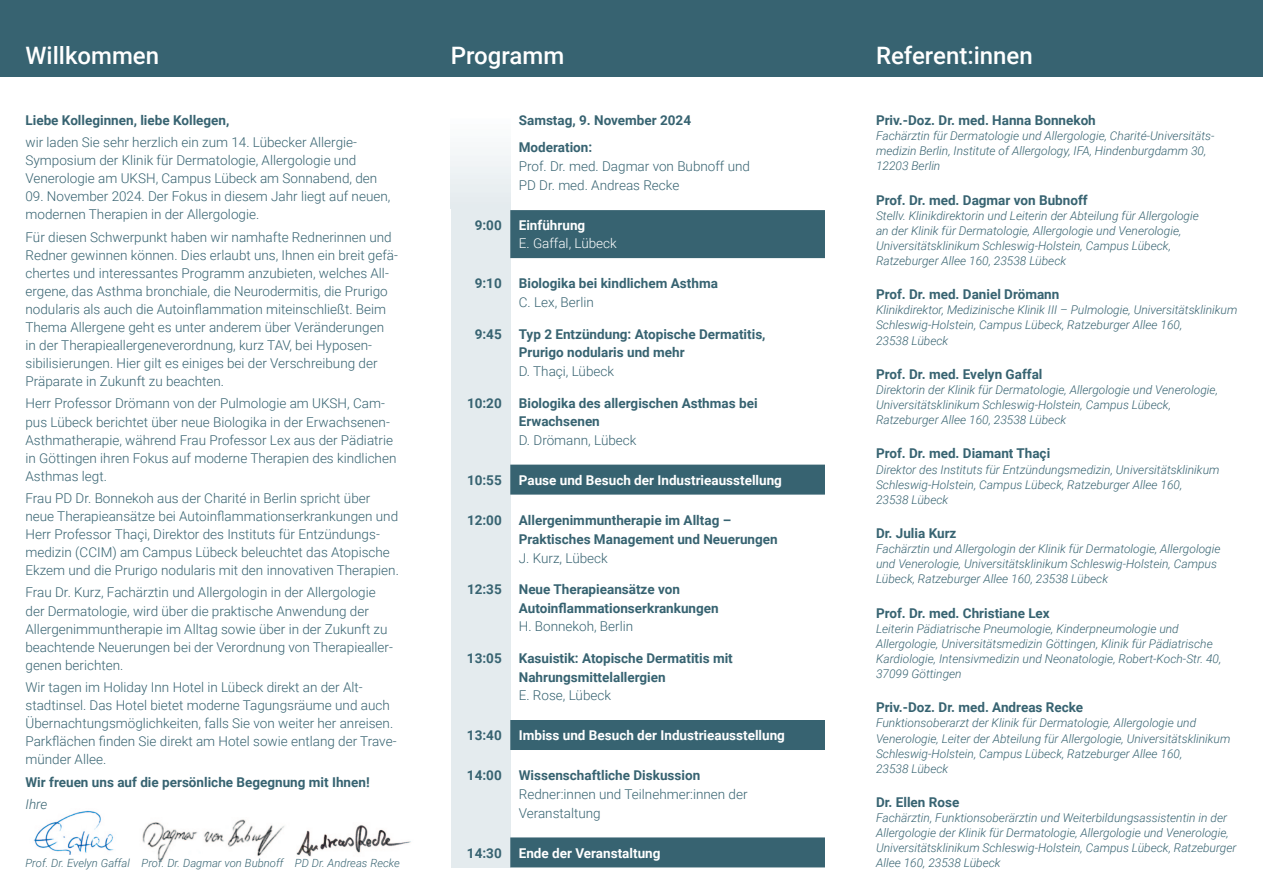
<style>
.page{position:relative;width:1263px;height:893px;background:#fff}
.page>*{position:absolute;margin:0;border:0;box-sizing:border-box;transform-origin:0 0}
.t1{font:500 24px "Roboto";color:#fff}
.t2{font:300 13.5px/18px "Roboto";color:#376371}
.t3{font:700 13.5px/18.8px "Roboto";color:#376371}
.t4{font:700 13.5px "Roboto";color:#fff}
.t5{font:300 13.5px "Roboto";color:#fff}
.t6{font:italic 300 13.5px "Roboto";color:#376371}
.t7{font:italic 300 12px/15.1px "Roboto";color:#376371}
.t8{font:italic 300 11.25px "Roboto";color:#376371}
</style>
<div class="page">
<img style="left:142px;top:819px;width:143px;height:43px">
<img style="left:296px;top:825px;width:115px;height:31px">
<img style="left:33px;top:810px;width:81px;height:45px">
<div style="left:451px;top:150px;width:59px;height:717px;background:#e4ebee"></div>
<div style="left:0;top:0;width:1263px;height:77px;background:#376371"></div>
<div style="left:510px;top:210px;width:315px;height:48px;background:#376371"></div>
<div style="left:510px;top:465px;width:315px;height:30px;background:#376371"></div>
<div style="left:510px;top:720px;width:315px;height:30px;background:#376371"></div>
<div style="left:510px;top:837px;width:315px;height:30px;background:#376371"></div>
<div style="left:451px;top:115px;width:59px;height:93px;background:#f1f4f6"></div>
<h1 class="t1" style="left:26px;top:38px;width:135px">Willkommen</h1>
<p class="t3" style="left:26px;top:110px;width:205px">Liebe Kolleginnen, liebe Kollegen,</p>
<p class="t2" style="left:26px;top:133px;width:353px">wir laden Sie sehr herzlich ein zum 14. Lübecker Allergie-<br>Symposium der Klinik für Dermatologie, Allergologie und<br>Venerologie am UKSH, Campus Lübeck am Sonnabend, den</p>
<p class="t2" style="left:26px;top:187px;width:366px">09. November 2024. Der Fokus in diesem Jahr liegt auf neuen, modernen Therapien in der Allergologie.</p>
<p class="t2" style="left:26px;top:227px;width:374px">Für diesen Schwerpunkt haben wir namhafte Rednerinnen und Redner gewinnen können. Dies erlaubt uns, Ihnen ein breit gefä&shy;chertes und interessantes Programm anzubieten, welches All&shy;ergene, das Asthma bronchiale, die Neurodermitis, die Prurigo nodularis als auch die Autoinflammation miteinschließt. Beim Thema Allergene geht es unter anderem über Veränderungen<br>in der Therapieallergeneverordnung, kurz TAV, bei Hyposen&shy;sibilisierungen. Hier gilt es einiges bei der Verschreibung der Präparate in Zukunft zu beachten.</p>
<p class="t2" style="left:26px;top:394px;width:372px">Herr Professor Drömann von der Pulmologie am UKSH, Cam&shy;pus Lübeck berichtet über neue Biologika in der Erwachsenen-Asthmatherapie, während Frau Professor Lex aus der Pädiatrie in Göttingen ihren Fokus auf moderne Therapien des kindlichen Asthmas legt.</p>
<p class="t2" style="left:26px;top:489px;width:375px">Frau PD Dr. Bonnekoh aus der Charité in Berlin spricht über neue Therapieansätze bei Autoinflammationserkrankungen und Herr Professor Thaçi, Direktor des Instituts für Entzündungs&shy;medizin (CCIM) am Campus Lübeck beleuchtet das Atopische Ekzem und die Prurigo nodularis mit den innovativen Therapien.</p>
<p class="t2" style="left:26px;top:583px;width:369px">Frau Dr. Kurz, Fachärztin und Allergologin in der Allergologie der Dermatologie, wird über die praktische Anwendung der Allergenimmuntherapie im Alltag sowie über in der Zukunft zu beachtende Neuerungen bei der Verordnung von Therapiealler&shy;genen berichten.</p>
<p class="t2" style="left:26px;top:678px;width:373px">Wir tagen im Holiday Inn Hotel in Lübeck direkt an der Alt&shy;stadtinsel. Das Hotel bietet moderne Tagungsräume und auch Übernachtungsmöglichkeiten, falls Sie von weiter her anreisen.<br>Parkflächen finden Sie direkt am Hotel sowie entlang der Trave&shy;münder Allee.</p>
<p class="t3" style="left:26px;top:772px;width:346px">Wir freuen uns auf die persönliche Begegnung mit Ihnen!</p>
<p class="t6" style="left:26px;top:794px;width:23px">Ihre</p>
<p class="t8" style="left:26px;top:856px;width:376px">Prof. Dr. Evelyn Gaffal Prof. Dr. Dagmar von Bubnoff PD Dr. Andreas Recke</p>
<h1 class="t1" style="left:451px;top:38px;width:115px">Programm</h1>
<h1 class="t1" style="left:876px;top:38px;width:158px">Referent:innen</h1>
<p class="t3" style="left:519px;top:106px;width:174px;line-height:27.3px">Samstag, 9. November 2024<br>Moderation:</p>
<p class="t2" style="left:519px;top:156px;width:233px;line-height:18.8px">Prof. Dr. med. Dagmar von Bubnoff und<br>PD Dr. med. Andreas Recke</p>
<p class="t3" style="left:475px;top:215px;width:29px">9:00</p>
<p class="t4" style="left:519px;top:215px;width:68px">Einführung</p>
<p class="t5" style="left:519px;top:234px;width:99px">E. Gaffal, Lübeck</p>
<p class="t3" style="left:475px;top:274px;width:29px">9:10</p>
<p class="t3" style="left:519px;top:274px;width:201px">Biologika bei kindlichem Asthma</p>
<p class="t2" style="left:519px;top:293px;width:77px">C. Lex, Berlin</p>
<p class="t3" style="left:475px;top:324px;width:29px">9:45</p>
<p class="t3" style="left:519px;top:324px;width:248px">Typ 2 Entzündung: Atopische Dermatitis,<br>Prurigo nodularis und mehr</p>
<p class="t2" style="left:519px;top:362px;width:97px">D. Thaçi, Lübeck</p>
<p class="t3" style="left:467px;top:393px;width:36px">10:20</p>
<p class="t3" style="left:519px;top:393px;width:240px">Biologika des allergischen Asthmas bei<br>Erwachsenen</p>
<p class="t2" style="left:519px;top:431px;width:119px">D. Drömann, Lübeck</p>
<p class="t3" style="left:467px;top:470px;width:36px">10:55</p>
<p class="t4" style="left:519px;top:471px;width:265px">Pause und Besuch der Industrieausstellung</p>
<p class="t3" style="left:467px;top:510px;width:36px">12:00</p>
<p class="t3" style="left:519px;top:510px;width:260px">Allergenimmuntherapie im Alltag –<br>Praktisches Management und Neuerungen</p>
<p class="t2" style="left:519px;top:548px;width:90px">J. Kurz, Lübeck</p>
<p class="t3" style="left:467px;top:579px;width:36px">12:35</p>
<p class="t3" style="left:519px;top:579px;width:201px">Neue Therapieansätze von<br>Autoinflammationserkrankungen</p>
<p class="t2" style="left:519px;top:617px;width:116px">H. Bonnekoh, Berlin</p>
<p class="t3" style="left:467px;top:648px;width:36px">13:05</p>
<p class="t3" style="left:519px;top:648px;width:216px">Kasuistik: Atopische Dermatitis mit<br>Nahrungsmittelallergien</p>
<p class="t2" style="left:519px;top:686px;width:94px">E. Rose, Lübeck</p>
<p class="t3" style="left:467px;top:726px;width:36px">13:40</p>
<p class="t4" style="left:519px;top:726px;width:268px">Imbiss und Besuch der Industrieausstellung</p>
<p class="t3" style="left:467px;top:766px;width:36px">14:00</p>
<p class="t3" style="left:519px;top:766px;width:183px">Wissenschaftliche Diskussion</p>
<p class="t2" style="left:519px;top:784px;width:230px;line-height:18.8px">Redner:innen und Teilnehmer:innen der<br>Veranstaltung</p>
<p class="t3" style="left:467px;top:843px;width:36px">14:30</p>
<p class="t4" style="left:519px;top:844px;width:143px">Ende der Veranstaltung</p>
<p class="t3" style="left:876px;top:110px;width:221px">Priv.-Doz. Dr. med. Hanna Bonnekoh</p>
<p class="t7" style="left:876px;top:128px;width:340px">Fachärztin für Dermatologie und Allergologie, Charité-Universitäts&shy;medizin Berlin, Institute of Allergology, IFA, Hindenburgdamm 30,<br>12203 Berlin</p>
<p class="t3" style="left:876px;top:190px;width:213px">Prof. Dr. med. Dagmar von Bubnoff</p>
<p class="t7" style="left:876px;top:207px;width:324px">Stellv. Klinikdirektorin und Leiterin der Abteilung für Allergologie an der Klinik für Dermatologie, Allergologie und Venerologie, Universitätsklinikum Schleswig-Holstein, Campus Lübeck, Ratzeburger Allee 160, 23538 Lübeck</p>
<p class="t3" style="left:876px;top:285px;width:185px">Prof. Dr. med. Daniel Drömann</p>
<p class="t7" style="left:876px;top:302px;width:363px">Klinikdirektor, Medizinische Klinik III – Pulmologie, Universitätsklinikum<br>Schleswig-Holstein, Campus Lübeck, Ratzeburger Allee 160,<br>23538 Lübeck</p>
<p class="t3" style="left:876px;top:364px;width:168px">Prof. Dr. med. Evelyn Gaffal</p>
<p class="t7" style="left:876px;top:382px;width:343px">Direktorin der Klinik für Dermatologie, Allergologie und Venerologie,<br>Universitätsklinikum Schleswig-Holstein, Campus Lübeck,<br>Ratzeburger Allee 160, 23538 Lübeck</p>
<p class="t3" style="left:876px;top:444px;width:176px">Prof. Dr. med. Diamant Thaçi</p>
<p class="t7" style="left:876px;top:461px;width:345px">Direktor des Instituts für Entzündungsmedizin, Universitätsklinikum<br>Schleswig-Holstein, Campus Lübeck, Ratzeburger Allee 160,<br>23538 Lübeck</p>
<p class="t3" style="left:876px;top:523px;width:82px">Dr. Julia Kurz</p>
<p class="t7" style="left:876px;top:541px;width:346px">Fachärztin und Allergologin der Klinik für Dermatologie, Allergologie und Venerologie, Universitätsklinikum Schleswig-Holstein, Campus<br>Lübeck, Ratzeburger Allee 160, 23538 Lübeck</p>
<p class="t3" style="left:876px;top:603px;width:175px">Prof. Dr. med. Christiane Lex</p>
<p class="t7" style="left:876px;top:620px;width:347px">Leiterin Pädiatrische Pneumologie, Kinderpneumologie und Allergologie, Universitätsmedizin Göttingen, Klinik für Pädiatrische Kardiologie, Intensivmedizin und Neonatologie, Robert-Koch-Str. 40, 37099 Göttingen</p>
<p class="t3" style="left:876px;top:698px;width:209px">Priv.-Doz. Dr. med. Andreas Recke</p>
<p class="t7" style="left:876px;top:715px;width:356px">Funktionsoberarzt der Klinik für Dermatologie, Allergologie und Venerologie, Leiter der Abteilung für Allergologie, Universitätsklinikum Schleswig-Holstein, Campus Lübeck, Ratzeburger Allee 160,<br>23538 Lübeck</p>
<p class="t3" style="left:876px;top:792px;width:85px">Dr. Ellen Rose</p>
<p class="t7" style="left:876px;top:810px;width:362px">Fachärztin, Funktionsoberärztin und Weiterbildungsassistentin in der Allergologie der Klinik für Dermatologie, Allergologie und Venerologie, Universitätsklinikum Schleswig-Holstein, Campus Lübeck, Ratzeburger Allee 160, 23538 Lübeck</p>
</div>
